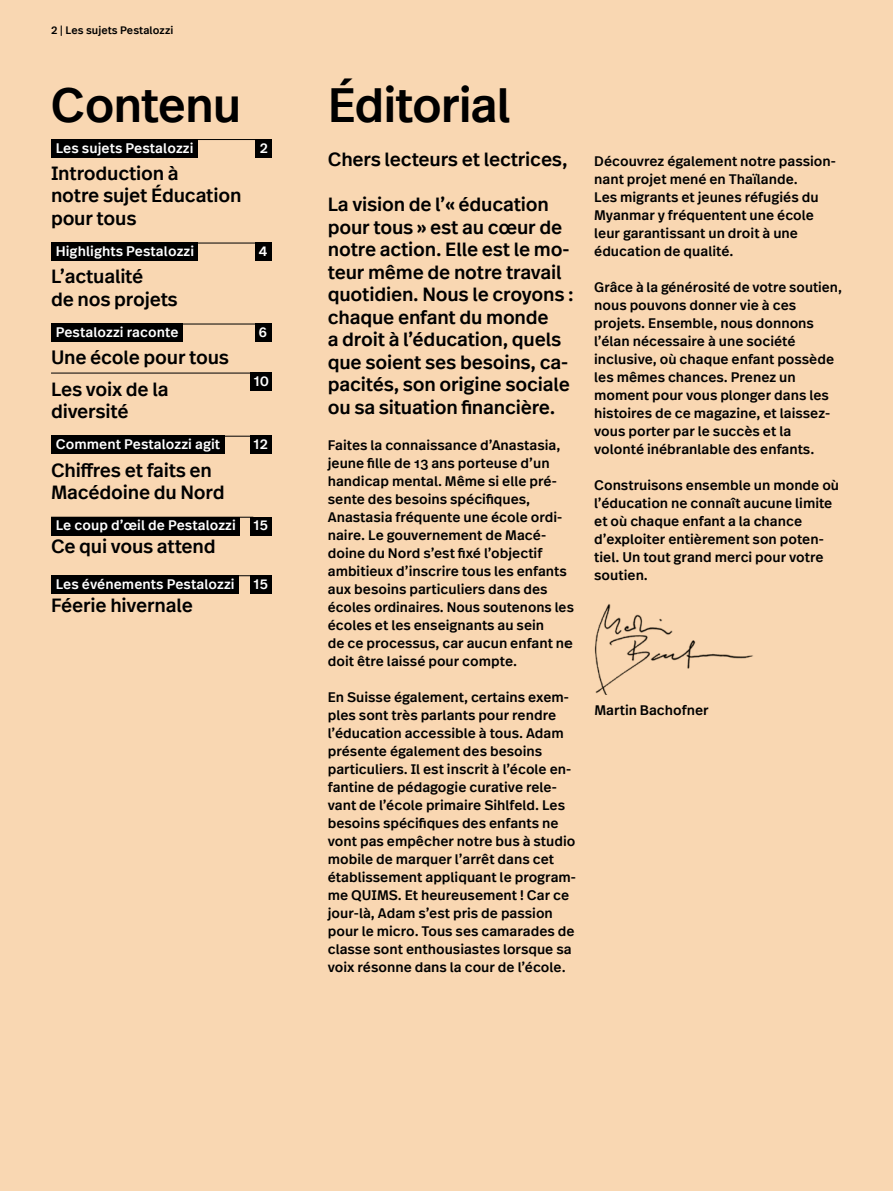
<style>
.page{position:relative;width:893px;height:1191px;background:#f9d7b2}
.page>*{position:absolute;margin:0;border:0;box-sizing:border-box;transform-origin:0 0}
.t1{font:500 48px "Real Text Pro";letter-spacing:-.025em;color:#000}
.t2{font:500 19.05px/22.5px "Real Text Pro";letter-spacing:-.01em;color:#000}
.t3{font:500 13.8px/18px "Real Text Pro";color:#000}
.t4{font:500 13.8px "Real Text Pro";letter-spacing:.005em;color:#fff}
.t5{font:500 10.8px "Real Text Pro";letter-spacing:.005em;color:#000}
</style>
<div class="page">
<hr style="left:51px;top:139px;width:206px;height:1px;background:#000">
<hr style="left:51px;top:243px;width:206px;height:1px;background:#000">
<hr style="left:51px;top:436px;width:202px;height:1px;background:#000">
<hr style="left:51px;top:517px;width:202px;height:1px;background:#000">
<hr style="left:51px;top:575px;width:202px;height:1px;background:#000">
<hr style="left:51px;top:323px;width:205px;height:1px;background:#000">
<hr style="left:51px;top:373px;width:202px;height:1px;background:#000">
<div style="left:51px;top:139px;width:146px;height:18px;background:#000"></div>
<div style="left:51px;top:243px;width:146px;height:18px;background:#000"></div>
<div style="left:51px;top:436px;width:173px;height:18px;background:#000"></div>
<div style="left:51px;top:517px;width:188px;height:18px;background:#000"></div>
<div style="left:51px;top:575px;width:187px;height:19px;background:#000"></div>
<div style="left:51px;top:323px;width:132px;height:19px;background:#000"></div>
<div style="left:255px;top:139px;width:16px;height:18px;background:#000"></div>
<div style="left:255px;top:243px;width:16px;height:18px;background:#000"></div>
<div style="left:250px;top:436px;width:21px;height:18px;background:#000"></div>
<div style="left:250px;top:517px;width:21px;height:18px;background:#000"></div>
<div style="left:250px;top:575px;width:21px;height:19px;background:#000"></div>
<div style="left:255px;top:323px;width:16px;height:19px;background:#000"></div>
<div style="left:250px;top:373px;width:21px;height:18px;background:#000"></div>
<img style="left:594px;top:604px;width:159px;height:90px">
<p class="t5" style="left:51px;top:23px;width:124px">2 | Les sujets Pestalozzi</p>
<h1 class="t1" style="left:51px;top:72px;width:192px">Contenu</h1>
<h1 class="t1" style="left:328px;top:72px;width:185px">Éditorial</h1>
<h2 class="t2" style="left:328px;top:148px;width:241px">Chers lecteurs et lectrices,</h2>
<p class="t2" style="left:328px;top:193px;width:247px">La vision de l’« éducation pour tous » est au cœur de notre action. Elle est le mo&shy;teur même de notre travail quotidien. Nous le croyons : chaque enfant du monde<br>a droit à l’éducation, quels que soient ses besoins, ca&shy;pacités, son origine sociale ou sa situation financière.</p>
<p class="t3" style="left:328px;top:435px;width:248px">Faites la connaissance d’Anastasia, jeune fille de 13 ans porteuse d’un handicap mental. Même si elle pré&shy;sente des besoins spécifiques, Anastasia fréquente une école ordi&shy;naire. Le gouvernement de Macé&shy;doine du Nord s’est fixé l’objectif ambitieux d’inscrire tous les enfants aux besoins particuliers dans des écoles ordinaires. Nous soutenons les écoles et les enseignants au sein<br>de ce processus, car aucun enfant ne doit être laissé pour compte.</p>
<p class="t3" style="left:328px;top:687px;width:250px">En Suisse également, certains exem&shy;ples sont très parlants pour rendre l’éducation accessible à tous. Adam présente également des besoins particuliers. Il est inscrit à l’école en&shy;fantine de pédagogie curative rele&shy;vant de l’école primaire Sihlfeld. Les besoins spécifiques des enfants ne vont pas empêcher notre bus à studio mobile de marquer l’arrêt dans cet établissement appliquant le program&shy;me QUIMS. Et heureusement ! Car ce jour-là, Adam s’est pris de passion pour le micro. Tous ses camarades de classe sont enthousiastes lorsque sa voix résonne dans la cour de l’école.</p>
<p class="t4" style="left:56px;top:138px;width:139px">Les sujets Pestalozzi</p>
<p class="t4" style="left:260px;top:138px;width:10px">2</p>
<h2 class="t2" style="left:51px;top:161px;width:192px">Introduction à<br>notre sujet Éducation pour tous</h2>
<p class="t4" style="left:56px;top:242px;width:140px">Highlights Pestalozzi</p>
<p class="t4" style="left:259px;top:242px;width:10px">4</p>
<h2 class="t2" style="left:51px;top:265px;width:128px">L’actualité<br>de nos projets</h2>
<p class="t4" style="left:56px;top:323px;width:124px">Pestalozzi raconte</p>
<p class="t4" style="left:259px;top:323px;width:10px">6</p>
<p class="t4" style="left:254px;top:372px;width:17px">10</p>
<h2 class="t2" style="left:51px;top:341px;width:180px;line-height:31.5px">Une école pour tous<br>Les voix de la</h2>
<h2 class="t2" style="left:51px;top:400px;width:79px">diversité</h2>
<p class="t4" style="left:56px;top:435px;width:166px">Comment Pestalozzi agit</p>
<p class="t4" style="left:253px;top:435px;width:16px">12</p>
<h2 class="t2" style="left:51px;top:458px;width:175px">Chiffres et faits en<br>Macédoine du Nord</h2>
<h2 class="t2" style="left:51px;top:535px;width:166px">Ce qui vous attend</h2>
<p class="t4" style="left:56px;top:516px;width:182px">Le coup d’œil de Pestalozzi</p>
<p class="t4" style="left:253px;top:516px;width:16px">15</p>
<p class="t4" style="left:56px;top:574px;width:180px">Les événements Pestalozzi</p>
<p class="t4" style="left:253px;top:574px;width:16px">15</p>
<h2 class="t2" style="left:51px;top:593px;width:143px">Féerie hivernale</h2>
<p class="t3" style="left:594px;top:152px;width:243px">Découvrez également notre passion&shy;nant projet mené en Thaïlande.<br>Les migrants et jeunes réfugiés du<br>Myanmar y fréquentent une école leur garantissant un droit à une éducation de qualité.</p>
<p class="t3" style="left:594px;top:278px;width:249px">Grâce à la générosité de votre soutien, nous pouvons donner vie à ces projets. Ensemble, nous donnons l’élan nécessaire à une société inclusive, où chaque enfant possède les mêmes chances. Prenez un moment pour vous plonger dans les histoires de ce magazine, et laissez&shy;vous porter par le succès et la volonté inébranlable des enfants.</p>
<p class="t3" style="left:594px;top:476px;width:246px">Construisons ensemble un monde où l’éducation ne connaît aucune limite et où chaque enfant a la chance d’exploiter entièrement son poten&shy;tiel. Un tout grand merci pour votre soutien.</p>
<p class="t3" style="left:594px;top:701px;width:116px">Martin Bachofner</p>
</div>
